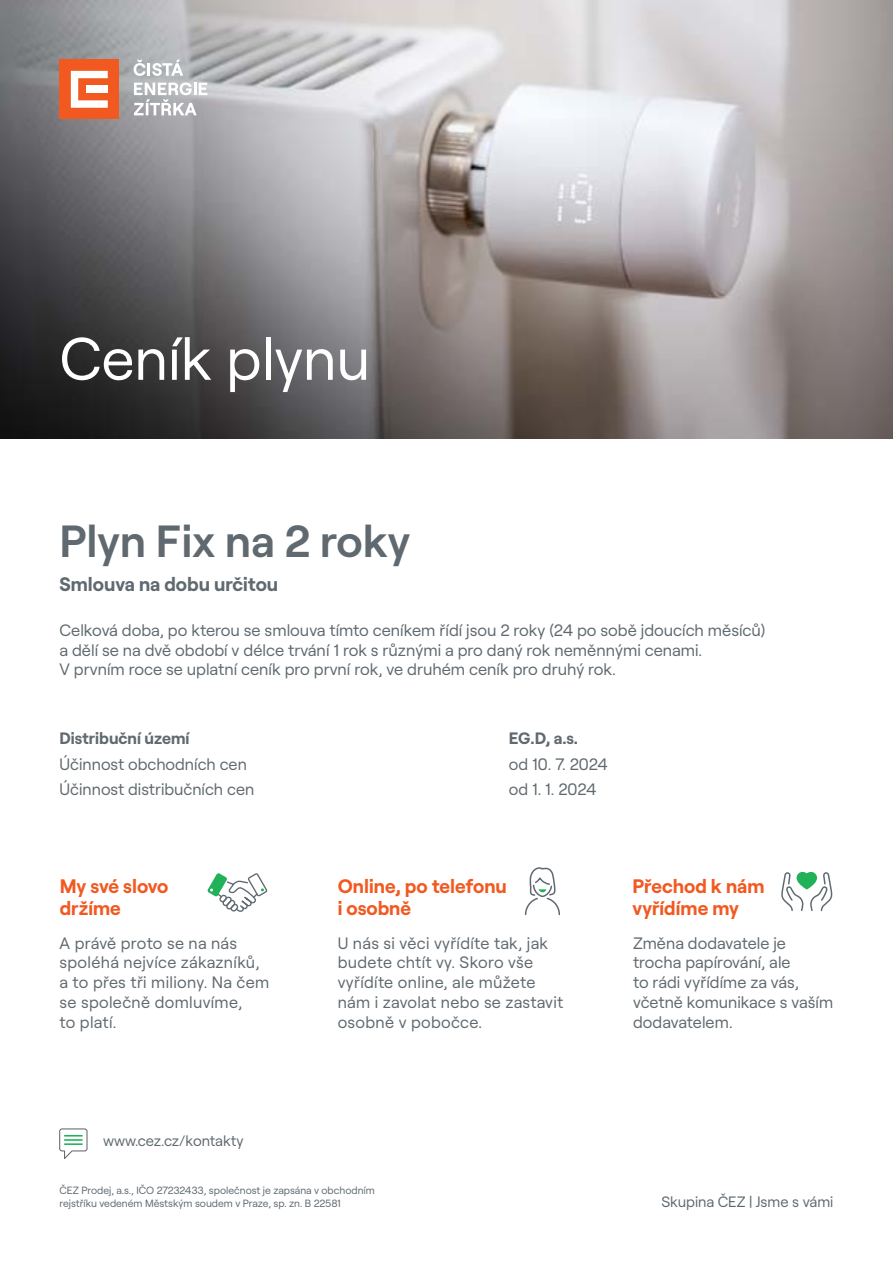
<style>
.page{position:relative;width:893px;height:1263px;background:#fff}
.page>*{position:absolute;margin:0;border:0;box-sizing:border-box;transform-origin:0 0}
.t1{font:60px "Roobert CEZ";color:#fff}
.t2{font:600 45px "Roobert CEZ";color:#5f696f}
.t3{font:700 19.5px/22.5px "Roobert CEZ";color:#f15921}
.t4{font:700 19.5px "Roobert CEZ";color:#5f696f}
.t5{font:16.5px/19.8px "Roobert CEZ";color:#5f696f}
.t6{font:16.5px/19.8px "Roobert CEZ";letter-spacing:.02em;color:#5f696f}
.t7{font:700 16.5px "Roobert CEZ";color:#5f696f}
.t8{font:15px "Roobert CEZ";color:#5f696f}
.t9{font:10.5px/12.6px "Roobert CEZ";color:#5f696f}
</style>
<div class="page">
<svg style="left:207px;top:873px;width:60px;height:39px"></svg>
<svg style="left:524px;top:867px;width:36px;height:49px"></svg>
<svg style="left:781px;top:872px;width:52px;height:39px"></svg>
<img style="left:0;top:0;width:893px;height:438px">
<div style="left:60px;top:60px;width:59px;height:59px;background:#f15921"></div>
<svg style="left:71px;top:71px;width:37px;height:37px"></svg>
<svg style="left:134px;top:60px;width:49px;height:16px"></svg>
<svg style="left:134px;top:82px;width:73px;height:33px"></svg>
<svg style="left:59px;top:1128px;width:29px;height:31px"></svg>
<h1 class="t1" style="left:60px;top:314px;width:312px">Ceník plynu</h1>
<h2 class="t2" style="left:60px;top:506px;width:352px">Plyn Fix na 2 roky</h2>
<p class="t4" style="left:60px;top:569px;width:220px">Smlouva na dobu určitou</p>
<p class="t5" style="left:60px;top:619px;width:707px">Celková doba, po kterou se smlouva tímto ceníkem řídí jsou 2 roky (24 po sobě jdoucích měsíců) a dělí se na dvě období v délce trvání 1 rok s různými a pro daný rok neměnnými cenami.<br>V prvním roce se uplatní ceník pro první rok, ve druhém ceník pro druhý rok.</p>
<p class="t7" style="left:60px;top:725px;width:131px">Distribuční území</p>
<p class="t7" style="left:509px;top:725px;width:71px">EG.D, a.s.</p>
<p class="t5" style="left:60px;top:753px;width:189px">Účinnost obchodních cen</p>
<p class="t5" style="left:509px;top:753px;width:100px">od 10. 7. 2024</p>
<p class="t5" style="left:60px;top:778px;width:196px">Účinnost distribučních cen</p>
<p class="t5" style="left:509px;top:778px;width:89px">od 1. 1. 2024</p>
<p class="t3" style="left:60px;top:873px;width:110px">My své slovo držíme</p>
<p class="t6" style="left:60px;top:932px;width:211px">A právě proto se na nás spoléhá nejvíce zákazníků, a to přes tři miliony. Na čem se společně domluvíme,<br>to platí.</p>
<p class="t8" style="left:103px;top:1129px;width:142px">www.cez.cz/kontakty</p>
<p class="t3" style="left:338px;top:873px;width:170px">Online, po telefonu i osobně</p>
<p class="t3" style="left:632px;top:873px;width:133px">Přechod k nám vyřídíme my</p>
<p class="t5" style="left:633px;top:932px;width:202px">Změna dodavatele je trocha papírování, ale<br>to rádi vyřídíme za vás, včetně komunikace s vaším dodavatelem.</p>
<p class="t6" style="left:338px;top:932px;width:227px">U nás si věci vyřídíte tak, jak budete chtít vy. Skoro vše vyřídíte online, ale můžete nám i zavolat nebo se zastavit osobně v pobočce.</p>
<p class="t9" style="left:60px;top:1183px;width:317px">ČEZ Prodej, a.s., IČO 27232433, společnost je zapsána v obchodním rejstříku vedeném Městským soudem v Praze, sp. zn. B 22581</p>
<p class="t8" style="left:661px;top:1191px;width:174px">Skupina ČEZ | Jsme s vámi</p>
</div>
